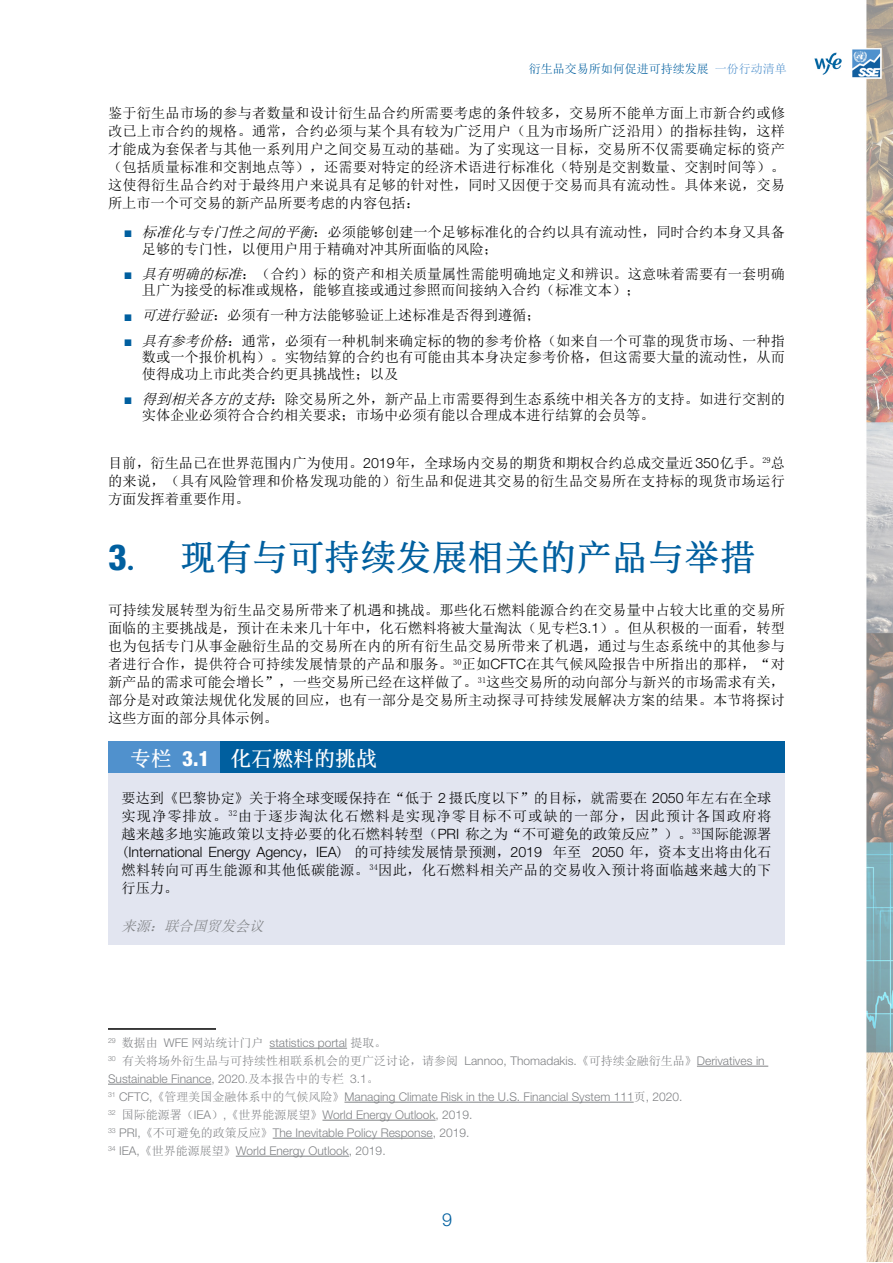
<style>
.page{position:relative;width:893px;height:1263px;background:#fff}
.page>*{position:absolute;margin:0;border:0;box-sizing:border-box;transform-origin:0 0}
.t1{font:700 36px "Sim Song";color:#005f9f}
.t2{font:700 21px "Sim Song";letter-spacing:-.005em;color:#fff}
.t3{font:300 18px "Helvetica Neue LT Std";color:#005f9f}
.t4{font:14.25px/18px "Sim Sun";letter-spacing:.005em;color:#000;text-align:justify}
.t5{font:300 14.25px "Helvetica Neue LT Std";letter-spacing:-.005em;color:#000}
.t6{font:14.25px/18px "Sim Sun";letter-spacing:.025em;color:#000}
.t7{font:italic 14.25px "Sim Sun";color:#808285}
.t8{font:300 12px/18px "Helvetica Neue LT Std";color:#808285}
.t9{font:12px "Sim Sun";color:#808285}
.t10{font:12px "Sim Sun";color:#005f9f}
.s1{color:#5091cd}
.s2{font-family:"Arial Narrow";color:#005f9f}
.s3{font-style:italic}
.s4{font-family:"Helvetica Neue LT Std";font-weight:300}
.s5{font-family:"Helvetica Neue LT Std";font-weight:800;font-stretch:condensed}
.s6{font-family:"Sim Sun";font-weight:400}
</style>
<div class="page">
<img style="left:852px;top:0;width:41px;height:1261px">
<img style="left:814px;top:52px;width:28px;height:23px">
<div style="left:108px;top:741px;width:113px;height:32px;background:#5091cd"></div>
<div style="left:221px;top:741px;width:564px;height:32px;background:#005f9f"></div>
<div style="left:108px;top:773px;width:677px;height:171px;background:#e2e5f0"></div>
<hr style="left:108px;top:1028px;width:108px;height:2px;background:#000">
<hr style="left:270px;top:1048px;width:77px;height:1px;background:#808285">
<hr style="left:697px;top:1066px;width:71px;height:1px;background:#808285">
<hr style="left:108px;top:1084px;width:103px;height:1px;background:#808285">
<hr style="left:344px;top:1102px;width:290px;height:1px;background:#808285">
<hr style="left:322px;top:1120px;width:114px;height:1px;background:#808285">
<hr style="left:273px;top:1138px;width:160px;height:1px;background:#808285">
<hr style="left:236px;top:1156px;width:113px;height:1px;background:#808285">
<p class="t10" style="left:529px;top:63px;width:260px">衍生品交易所如何促进可持续发展 <span class="s1">一份行动清单</span></p>
<p class="t4" style="left:108px;top:104px;width:678px">鉴于衍生品市场的参与者数量和设计衍生品合约所需要考虑的条件较多，交易所不能单方面上市新合约或修改已上市合约的规格。通常，合约必须与某个具有较为广泛用户（且为市场所广泛沿用）的指标挂钩，这样才能成为套保者与其他一系列用户之间交易互动的基础。为了实现这一目标，交易所不仅需要确定标的资产（包括质量标准和交割地点等），还需要对特定的经济术语进行标准化（特别是交割数量、交割时间等）。这使得衍生品合约对于最终用户来说具有足够的针对性，同时又因便于交易而具有流动性。具体来说，交易所上市一个可交易的新产品所要考虑的内容包括：</p>
<p class="t4" style="left:142px;top:224px;width:645px;line-height:16.5px;text-indent:-17px"><span class="s2">■</span> <span class="s3">标准化与专门性之间的平衡</span>：必须能够创建一个足够标准化的合约以具有流动性，同时合约本身又具备足够的专门性，以便用户用于精确对冲其所面临的风险；</p>
<p class="t4" style="left:142px;top:266px;width:645px;line-height:16.5px;text-indent:-17px"><span class="s2">■</span> <span class="s3">具有明确的标准</span>：（合约）标的资产和相关质量属性需能明确地定义和辨识。这意味着需要有一套明确且广为接受的标准或规格，能够直接或通过参照而间接纳入合约（标准文本）；</p>
<p class="t4" style="left:125px;top:306px;width:418px"><span class="s2">■</span> <span class="s3">可进行验证</span>：必须有一种方法能够验证上述标准是否得到遵循；</p>
<p class="t4" style="left:142px;top:332px;width:645px;line-height:16.5px;text-indent:-17px"><span class="s2">■</span> <span class="s3">具有参考价格</span>：通常，必须有一种机制来确定标的物的参考价格（如来自一个可靠的现货市场、一种指数或一个报价机构）。实物结算的合约也有可能由其本身决定参考价格，但这需要大量的流动性，从而使得成功上市此类合约更具挑战性；以及</p>
<p class="t4" style="left:142px;top:390px;width:645px;line-height:16.5px;text-indent:-17px"><span class="s2">■</span> <span class="s3">得到相关各方的支持</span>：除交易所之外，新产品上市需要得到生态系统中相关各方的支持。如进行交割的实体企业必须符合合约相关要求；市场中必须有能以合理成本进行结算的会员等。</p>
<p class="t4" style="left:108px;top:454px;width:678px">目前，衍生品已在世界范围内广为使用。<span class="s4">2019</span> 年，全球场内交易的期货和期权合约总成交量近 <span class="s4">350</span> 亿手。<sup>29</sup>总的来说，（具有风险管理和价格发现功能的）衍生品和促进其交易的衍生品交易所在支持标的现货市场运行方面发挥着重要作用。</p>
<h1 class="t1" style="left:108px;top:539px;width:649px"><span class="s5">3</span>. 现有与可持续发展相关的产品与举措</h1>
<p class="t4" style="left:108px;top:601px;width:679px">可持续发展转型为衍生品交易所带来了机遇和挑战。那些化石燃料能源合约在交易量中占较大比重的交易所面临的主要挑战是，预计在未来几十年中，化石燃料将被大量淘汰（见专栏<span class="s4">3.1</span>）。但从积极的一面看，转型也为包括专门从事金融衍生品的交易所在内的所有衍生品交易所带来了机遇，通过与生态系统中的其他参与者进行合作，提供符合可持续发展情景的产品和服务。<sup>30</sup>正如<span class="s4">CFTC</span>在其气候风险报告中所指出的那样，“对新产品的需求可能会增长”，一些交易所已经在这样做了。<sup>31</sup>这些交易所的动向部分与新兴的市场需求有关，部分是对政策法规优化发展的回应，也有一部分是交易所主动探寻可持续发展解决方案的结果。本节将探讨这些方面的部分具体示例。</p>
<h2 class="t2" style="left:130px;top:748px;width:248px">专栏 <span class="s5">3.1</span> 化石燃料的挑战</h2>
<p class="t4" style="left:121px;top:789px;width:652px">要达到《巴黎协定》关于将全球变暖保持在“低于 <span class="s4">2</span> 摄氏度以下”的目标，就需要在 <span class="s4">2050</span> 年左右在全球实现净零排放。<sup>32</sup>由于逐步淘汰化石燃料是实现净零目标不可或缺的一部分，因此预计各国政府将越来越多地实施政策以支持必要的化石燃料转型（<span class="s4">PRI</span> 称之为“不可避免的政策反应”）。<sup>33</sup>国际能源署</p>
<p class="t5" style="left:121px;top:843px;width:651px"><span class="s6">(</span>International Energy Agency<span class="s6">，</span>IEA<span class="s6">) 的可持续发展情景预测，</span>2019 <span class="s6">年至</span> 2050 <span class="s6">年，资本支出将由化石</span></p>
<p class="t6" style="left:121px;top:861px;width:651px">燃料转向可再生能源和其他低碳能源。<sup>34</sup>因此，化石燃料相关产品的交易收入预计将面临越来越大的下行压力。</p>
<p class="t7" style="left:121px;top:919px;width:147px">来源：联合国贸发会议</p>
<p class="t8" style="left:108px;top:1033px;width:280px"><sup>29</sup> <span class="s6">数据由</span> WFE <span class="s6">网站统计门户</span> statistics portal <span class="s6">提取。</span></p>
<p class="t9" style="left:108px;top:1055px;width:658px"><sup>30</sup> 有关将场外衍生品与可持续性相联系机会的更广泛讨论，请参阅 <span class="s4">Lannoo, Thomadakis.</span>《可持续金融衍生品》<span class="s4">Derivatives in</span></p>
<p class="t8" style="left:108px;top:1069px;width:576px">Sustainable Finance, 2020.<span class="s6">及本报告中的专栏</span> 3.1<span class="s6">。<br></span><sup>31</sup> CFTC,<span class="s6">《管理美国金融体系中的气候风险》</span>Managing Climate Risk in the U.S. Financial System 111<span class="s6">页</span>, 2020.<br><sup>32</sup> <span class="s6">国际能源署（</span>IEA<span class="s6">）</span>,<span class="s6">《世界能源展望》</span>World Energy Outlook, 2019.<br><sup>33</sup> PRI,<span class="s6">《不可避免的政策反应》</span>The Inevitable Policy Response, 2019.<br><sup>34</sup> IEA,<span class="s6">《世界能源展望》</span>World Energy Outlook, 2019.</p>
<p class="t3" style="left:442px;top:1208px;width:12px">9</p>
</div>
